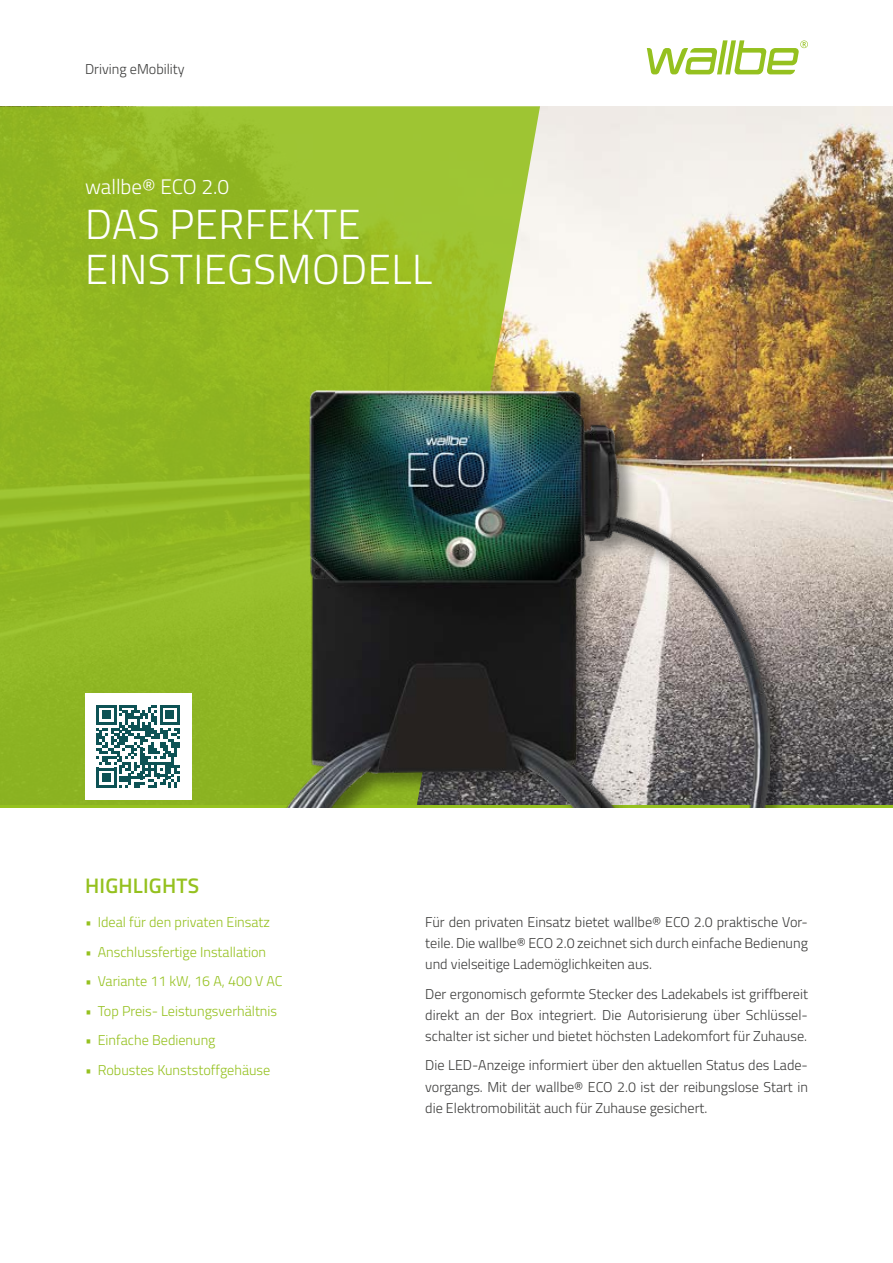
<style>
.page{position:relative;width:893px;height:1263px;background:#fff}
.page>*{position:absolute;margin:0;border:0;box-sizing:border-box;transform-origin:0 0}
.t1{font:300 42px/45px "Titillium Web";letter-spacing:.01em;color:#fff}
.t2{font:300 21px "Titillium Web";color:#fff}
.t3{font:600 21px "Titillium Web";letter-spacing:.01em;color:#95c11f}
.t4{font:300 14.25px/21px "Titillium Web";color:#3c3c3b;text-align:justify}
.t5{font:300 14.25px "Titillium Web";color:#95c11f}
</style>
<div class="page">
<img style="left:540px;top:106px;width:353px;height:700px">
<svg style="left:0;top:106px;width:540px;height:700px;background:#97bb2a"></svg>
<svg style="left:647px;top:40px;width:161px;height:34px"></svg>
<hr style="left:0;top:806px;width:893px;height:2px;background:#95c11f">
<div style="left:253px;top:389px;width:538px;height:419px;background:#000;opacity:.4"></div>
<img style="left:254px;top:390px;width:515px;height:418px">
<div style="left:85px;top:693px;width:106px;height:106px;background:#fff"></div>
<svg style="left:97px;top:705px;width:83px;height:83px"></svg>
<p class="t4" style="left:85px;top:58px;width:101px">Driving eMobility</p>
<h2 class="t2" style="left:85px;top:171px;width:146px">wallbe® ECO 2.0</h2>
<h1 class="t1" style="left:85px;top:200px;width:348px">DAS PERFEKTE<br>EINSTIEGSMODELL</h1>
<h2 class="t3" style="left:85px;top:869px;width:115px">HIGHLIGHTS</h2>
<p class="t5" style="left:85px;top:912px;width:187px">• Ideal für den privaten Einsatz</p>
<p class="t5" style="left:85px;top:942px;width:183px">• Anschlussfertige Installation</p>
<p class="t5" style="left:85px;top:971px;width:199px">• Variante 11 kW, 16 A, 400 V AC</p>
<p class="t5" style="left:85px;top:1001px;width:194px">• Top Preis- Leistungsverhältnis</p>
<p class="t5" style="left:85px;top:1030px;width:132px">• Einfache Bedienung</p>
<p class="t5" style="left:85px;top:1060px;width:187px">• Robustes Kunststoffgehäuse</p>
<p class="t4" style="left:425px;top:911px;width:384px">Für den privaten Einsatz bietet wallbe® ECO 2.0 praktische Vor&shy;teile. Die wallbe® ECO 2.0 zeichnet sich durch einfache Bedienung und vielseitige Lademöglichkeiten aus.</p>
<p class="t4" style="left:425px;top:983px;width:384px">Der ergonomisch geformte Stecker des Ladekabels ist griffbereit direkt an der Box integriert. Die Autorisierung über Schlüssel&shy;schalter ist sicher und bietet höchsten Ladekomfort für Zuhause.</p>
<p class="t4" style="left:425px;top:1054px;width:384px">Die LED-Anzeige informiert über den aktuellen Status des Lade&shy;vorgangs. Mit der wallbe® ECO 2.0 ist der reibungslose Start in die Elektromobilität auch für Zuhause gesichert.</p>
</div>
